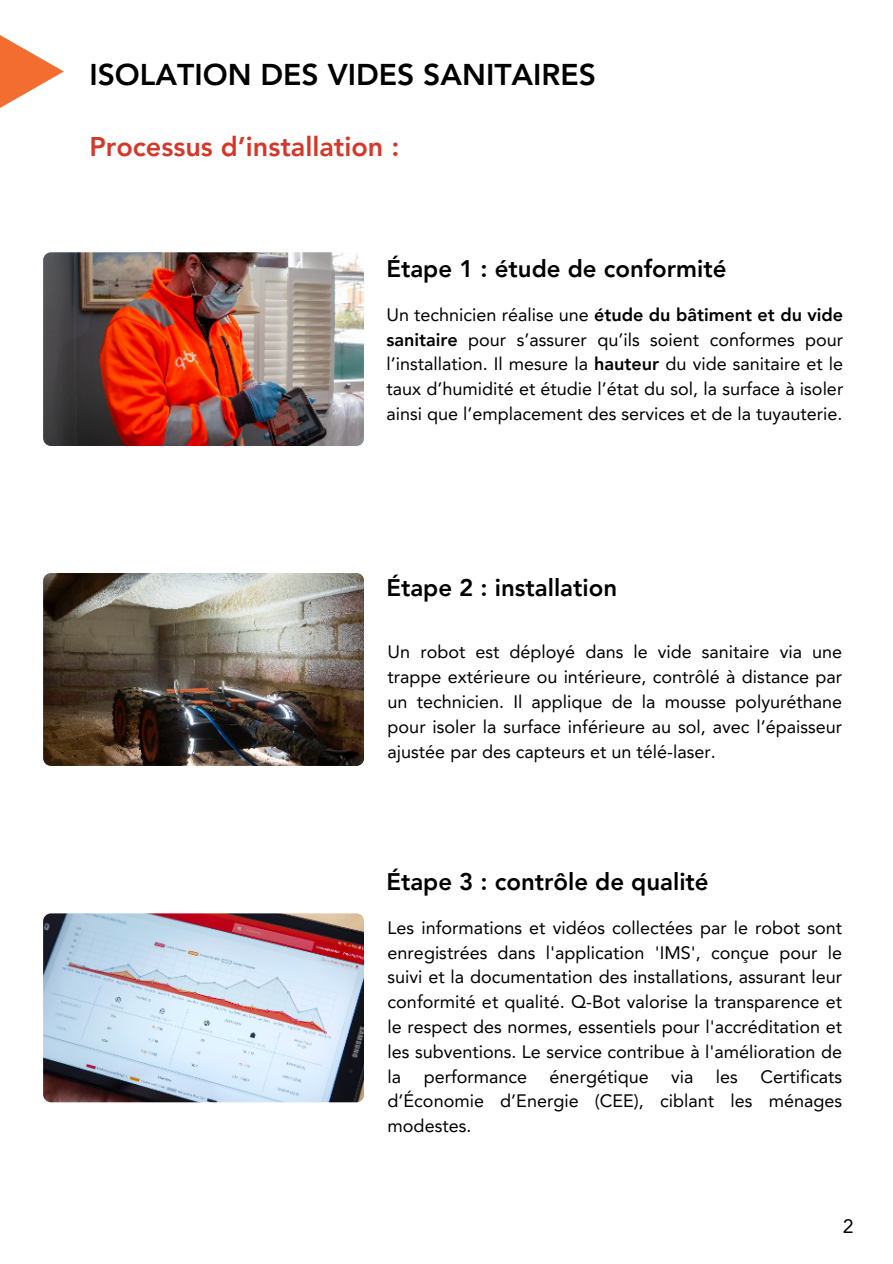
<style>
.page{position:relative;width:893px;height:1264px;background:#fff}
.page>*{position:absolute;margin:0;border:0;box-sizing:border-box;transform-origin:0 0}
.t1{font:800 30px "Avenir LT Pro";color:#000}
.t2{font:800 27px "Avenir LT Pro";color:#d43829}
.t3{font:800 24px "Avenir LT Pro";color:#000}
.t4{font:19.35px "Avenir LT Pro";color:#000}
.t5{font:18px/24.8px "Avenir LT Pro";color:#000;text-align:justify}
.s1{font-weight:800}
</style>
<div class="page">
<img style="left:43px;top:252px;width:321px;height:194px;border-radius:8px">
<img style="left:43px;top:573px;width:321px;height:192px;border-radius:8px">
<img style="left:43px;top:913px;width:321px;height:189px;border-radius:8px">
<svg style="left:0;top:35px;width:64px;height:73px"></svg>
<p class="t1" style="left:89px;top:62px;width:508px">ISOLATION DES VIDES SANITAIRES</p>
<h3 class="t2" style="left:89px;top:135px;width:311px">Processus d’installation :</h3>
<p class="t3" style="left:386px;top:258px;width:341px">Étape 1 : étude de conformité</p>
<p class="t5" style="left:386px;top:304px;width:458px">Un technicien réalise une <span class="s1">étude du bâtiment et du vide sanitaire</span> pour s’assurer qu’ils soient conformes pour l’installation. Il mesure la <span class="s1">hauteur</span> du vide sanitaire et le taux d’humidité et étudie l’état du sol, la surface à isoler ainsi que l’emplacement des services et de la tuyauterie.</p>
<p class="t3" style="left:386px;top:578px;width:232px">Étape 2 : installation</p>
<p class="t5" style="left:387px;top:641px;width:456px">Un robot est déployé dans le vide sanitaire via une trappe extérieure ou intérieure, contrôlé à distance par un technicien. Il applique de la mousse polyuréthane pour isoler la surface inférieure au sol, avec l’épaisseur ajustée par des capteurs et un télé-laser.</p>
<h3 class="t3" style="left:386px;top:871px;width:324px">Étape 3 : contrôle de qualité</h3>
<h3 class="t5" style="left:387px;top:916px;width:456px">Les informations et vidéos collectées par le robot sont enregistrées dans l'application 'IMS', conçue pour le suivi et la documentation des installations, assurant leur conformité et qualité. Q-Bot valorise la transparence et le respect des normes, essentiels pour l'accréditation et les subventions. Le service contribue à l'amélioration de la performance énergétique via les Certificats d’Économie d’Energie (CEE), ciblant les ménages modestes.</h3>
<p class="t4" style="left:842px;top:1217px;width:12px">2</p>
</div>
